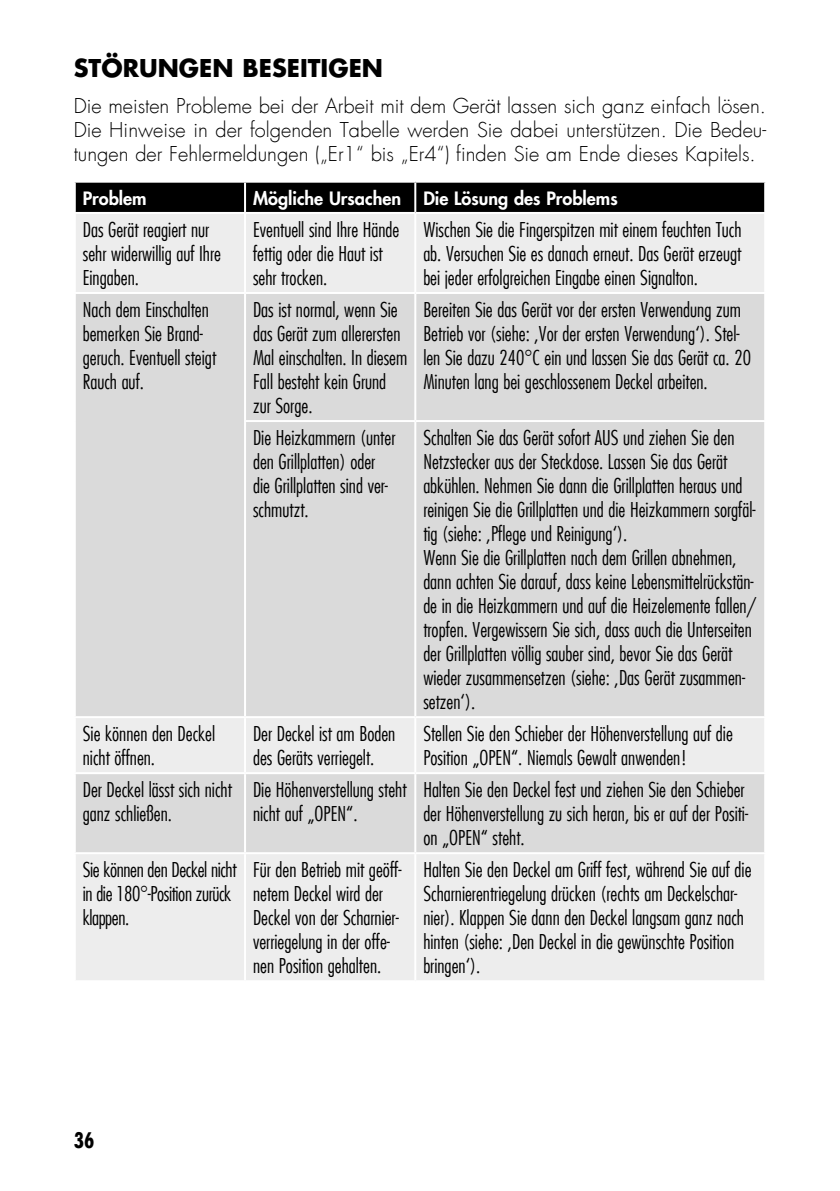
<style>
.page{position:relative;width:840px;height:1191px;background:#fff}
.page>*{position:absolute;margin:0;border:0;box-sizing:border-box;transform-origin:0 0}
.t1{font:700 24px "Futura LT";color:#000}
.t2{font:700 condensed 21px "Futura LT";color:#000}
.t3{font:300 condensed 20px/24px "Futura LT";color:#000}
.t4{font:300 20px/24px "Futura LT";color:#000;text-align:justify}
.t5{font:300 condensed 20px/24px "Futura LT";letter-spacing:-.02em;color:#000}
.t6{font:800 18px "Futura LT";color:#fff}
</style>
<div class="page">
<div style="left:76px;top:183px;width:687px;height:29px;background:#000"></div>
<div style="left:76px;top:214px;width:687px;height:766px;background:#ededed"></div>
<svg style="left:76px;top:294px;width:687px;height:558px;background:#dbdbdb"></svg>
<hr style="left:244px;top:183px;width:2px;height:29px;background:#fff">
<hr style="left:414px;top:183px;width:2px;height:29px;background:#fff">
<hr style="left:244px;top:214px;width:2px;height:78px;background:#fff">
<hr style="left:414px;top:214px;width:2px;height:78px;background:#fff">
<hr style="left:74px;top:292px;width:171px;height:2px;background:#fff">
<hr style="left:245px;top:292px;width:170px;height:2px;background:#fff">
<hr style="left:244px;top:294px;width:2px;height:126px;background:#fff">
<hr style="left:415px;top:292px;width:350px;height:2px;background:#fff">
<hr style="left:414px;top:294px;width:2px;height:126px;background:#fff">
<hr style="left:244px;top:420px;width:171px;height:2px;background:#fff">
<hr style="left:244px;top:422px;width:2px;height:294px;background:#fff">
<hr style="left:415px;top:420px;width:350px;height:2px;background:#fff">
<hr style="left:414px;top:422px;width:2px;height:294px;background:#fff">
<hr style="left:74px;top:716px;width:171px;height:2px;background:#fff">
<hr style="left:245px;top:716px;width:170px;height:2px;background:#fff">
<hr style="left:244px;top:718px;width:2px;height:54px;background:#fff">
<hr style="left:415px;top:716px;width:350px;height:2px;background:#fff">
<hr style="left:414px;top:718px;width:2px;height:54px;background:#fff">
<hr style="left:74px;top:772px;width:171px;height:2px;background:#fff">
<hr style="left:245px;top:772px;width:170px;height:2px;background:#fff">
<hr style="left:244px;top:774px;width:2px;height:78px;background:#fff">
<hr style="left:415px;top:772px;width:350px;height:2px;background:#fff">
<hr style="left:414px;top:774px;width:2px;height:78px;background:#fff">
<hr style="left:74px;top:852px;width:171px;height:2px;background:#fff">
<hr style="left:245px;top:852px;width:170px;height:2px;background:#fff">
<hr style="left:244px;top:854px;width:2px;height:126px;background:#fff">
<hr style="left:415px;top:852px;width:350px;height:2px;background:#fff">
<hr style="left:414px;top:854px;width:2px;height:126px;background:#fff">
<p class="t1" style="left:74px;top:52px;width:310px">STÖRUNGEN BESEITIGEN</p>
<p class="t4" style="left:74px;top:94px;width:693px">Die meisten Probleme bei der Arbeit mit dem Gerät lassen sich ganz einfach lösen.<br>Die Hinweise in der folgenden Tabelle werden Sie dabei unterstützen. Die Bedeu&shy;tungen der Fehlermeldungen („Er1“ bis „Er4“) finden Sie am Ende dieses Kapitels.</p>
<p class="t6" style="left:83px;top:186px;width:65px">Problem</p>
<p class="t6" style="left:253px;top:186px;width:366px">Mögliche Ursachen Die Lösung des Problems</p>
<p class="t3" style="left:83px;top:217px;width:140px">Das Gerät reagiert nur sehr widerwillig auf Ihre<br>Eingaben.</p>
<p class="t3" style="left:253px;top:217px;width:148px">Eventuell sind Ihre Hände fettig oder die Haut ist sehr trocken.</p>
<p class="t3" style="left:423px;top:217px;width:319px;text-align:justify">Wischen Sie die Fingerspitzen mit einem feuchten Tuch ab. Versuchen Sie es danach erneut. Das Gerät erzeugt bei jeder erfolgreichen Eingabe einen Signalton.</p>
<p class="t3" style="left:83px;top:297px;width:135px">Nach dem Einschalten bemerken Sie Brand&shy;geruch. Eventuell steigt<br>Rauch auf.</p>
<p class="t3" style="left:253px;top:297px;width:156px">Das ist normal, wenn Sie das Gerät zum allerersten<br>Mal einschalten. In diesem<br>Fall besteht kein Grund zur Sorge.</p>
<p class="t3" style="left:423px;top:297px;width:329px">Bereiten Sie das Gerät vor der ersten Verwendung zum Betrieb vor (siehe: ‚Vor der ersten Verwendung‘). Stel&shy;len Sie dazu 240°C ein und lassen Sie das Gerät ca. 20<br>Minuten lang bei geschlossenem Deckel arbeiten.</p>
<p class="t3" style="left:253px;top:425px;width:144px">Die Heizkammern (unter den Grillplatten) oder die Grillplatten sind ver&shy;schmutzt.</p>
<p class="t3" style="left:423px;top:425px;width:334px">Schalten Sie das Gerät sofort AUS und ziehen Sie den Netzstecker aus der Steckdose. Lassen Sie das Gerät abkühlen. Nehmen Sie dann die Grillplatten heraus und reinigen Sie die Grillplatten und die Heizkammern sorgfäl&shy;tig (siehe: ‚Pflege und Reinigung‘).<br>Wenn Sie die Grillplatten nach dem Grillen abnehmen, dann achten Sie darauf, dass keine Lebensmittelrückstän&shy;de in die Heizkammern und auf die Heizelemente fallen/ tropfen. Vergewissern Sie sich, dass auch die Unterseiten der Grillplatten völlig sauber sind, bevor Sie das Gerät wieder zusammensetzen (siehe: ‚Das Gerät zusammen&shy;setzen‘).</p>
<p class="t3" style="left:83px;top:721px;width:134px">Sie können den Deckel nicht öffnen.</p>
<p class="t3" style="left:253px;top:721px;width:144px">Der Deckel ist am Boden des Geräts verriegelt.</p>
<p class="t3" style="left:423px;top:721px;width:311px">Stellen Sie den Schieber der Höhenverstellung auf die<br>Position „OPEN“. Niemals Gewalt anwenden!</p>
<p class="t3" style="left:83px;top:777px;width:150px">Der Deckel lässt sich nicht ganz schließen.</p>
<p class="t3" style="left:253px;top:777px;width:155px">Die Höhenverstellung steht nicht auf „OPEN“.</p>
<p class="t3" style="left:423px;top:777px;width:326px">Halten Sie den Deckel fest und ziehen Sie den Schieber der Höhenverstellung zu sich heran, bis er auf der Positi&shy;on „OPEN“ steht.</p>
<p class="t5" style="left:83px;top:857px;width:155px">Sie können den Deckel nicht in die 180°-Position zurück klappen.</p>
<p class="t3" style="left:253px;top:857px;width:150px">Für den Betrieb mit geöff&shy;netem Deckel wird der<br>Deckel von der Scharnier&shy;verriegelung in der offe&shy;nen Position gehalten.</p>
<p class="t3" style="left:423px;top:857px;width:329px">Halten Sie den Deckel am Griff fest, während Sie auf die Scharnierentriegelung drücken (rechts am Deckelschar&shy;nier). Klappen Sie dann den Deckel langsam ganz nach hinten (siehe: ‚Den Deckel in die gewünschte Position bringen‘).</p>
<p class="t2" style="left:74px;top:1127px;width:22px">36</p>
</div>
